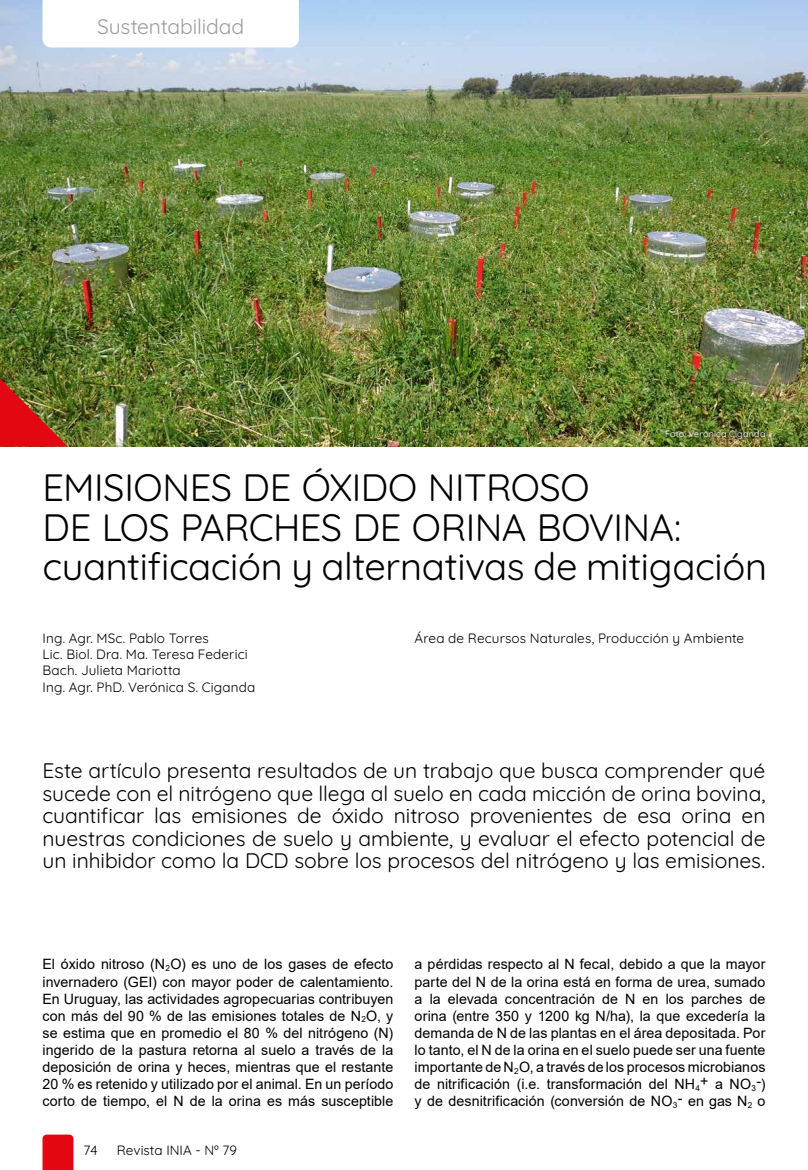
<style>
.page{position:relative;width:808px;height:1170px;background:#fff}
.page>*{position:absolute;margin:0;border:0;box-sizing:border-box;transform-origin:0 0}
.t1{font:300 38.1px/39.3px "Quicksand";letter-spacing:-.01em;color:#000}
.t2{font:300 21px/22.5px "Quicksand";letter-spacing:-.005em;color:#000;text-align:justify}
.t3{font:300 21px "Quicksand";letter-spacing:-.005em;color:#9d9d9c}
.t4{font:14.25px/17.1px "Arial";letter-spacing:.005em;color:#000;text-align:justify}
.t5{font:300 13.5px/16.2px "Quicksand";letter-spacing:.01em;color:#000}
.t6{font:300 9px "Quicksand";letter-spacing:.025em;color:#fff}
</style>
<div class="page">
<svg style="left:43px;top:1134px;width:30px;height:35px"></svg>
<img style="left:0;top:0;width:808px;height:446px">
<svg style="left:0;top:378px;width:68px;height:68px"></svg>
<svg style="left:43px;top:0;width:257px;height:47px"></svg>
<img style="left:662px;top:426px;width:108px;height:17px">
<h2 class="t3" style="left:97px;top:10px;width:149px">Sustentabilidad</h2>
<p class="t6" style="left:665px;top:426px;width:102px">Foto: Verónica Ciganda</p>
<h1 class="t1" style="left:43px;top:464px;width:726px">EMISIONES DE ÓXIDO NITROSO<br>DE LOS PARCHES DE ORINA BOVINA: cuantificación y alternativas de mitigación</h1>
<p class="t5" style="left:43px;top:628px;width:214px">Ing. Agr. MSc. Pablo Torres<br>Lic. Biol. Dra. Ma. Teresa Federici<br>Bach. Julieta Mariotta<br>Ing. Agr. PhD. Verónica S. Ciganda</p>
<p class="t5" style="left:415px;top:628px;width:331px">Área de Recursos Naturales, Producción y Ambiente</p>
<p class="t2" style="left:43px;top:757px;width:724px">Este artículo presenta resultados de un trabajo que busca comprender qué sucede con el nitrógeno que llega al suelo en cada micción de orina bovina, cuantificar las emisiones de óxido nitroso provenientes de esa orina en nuestras condiciones de suelo y ambiente, y evaluar el efecto potencial de un inhibidor como la DCD sobre los procesos del nitrógeno y las emisiones.</p>
<p class="t4" style="left:43px;top:955px;width:352px">El óxido nitroso (N<sub>2</sub>O) es uno de los gases de efecto invernadero (GEI) con mayor poder de calentamiento.<br>En Uruguay, las actividades agropecuarias contribuyen con más del 90 % de las emisiones totales de N<sub>2</sub>O, y se estima que en promedio el 80 % del nitrógeno (N) ingerido de la pastura retorna al suelo a través de la deposición de orina y heces, mientras que el restante 20 % es retenido y utilizado por el animal. En un período corto de tiempo, el N de la orina es más susceptible</p>
<p class="t5" style="left:84px;top:1140px;width:16px">74</p>
<p class="t5" style="left:117px;top:1140px;width:122px">Revista INIA - Nº 79</p>
<p class="t4" style="left:415px;top:955px;width:352px">a pérdidas respecto al N fecal, debido a que la mayor parte del N de la orina está en forma de urea, sumado a la elevada concentración de N en los parches de orina (entre 350 y 1200 kg N/ha), la que excedería la demanda de N de las plantas en el área depositada. Por lo tanto, el N de la orina en el suelo puede ser una fuente importante de N<sub>2</sub>O, a través de los procesos microbianos de nitrificación (i.e. transformación del NH<sub>4</sub>+ a NO<sub>3</sub>-) y de desnitrificación (conversión de NO<sub>3</sub>- en gas N<sub>2</sub> o</p>
</div>
